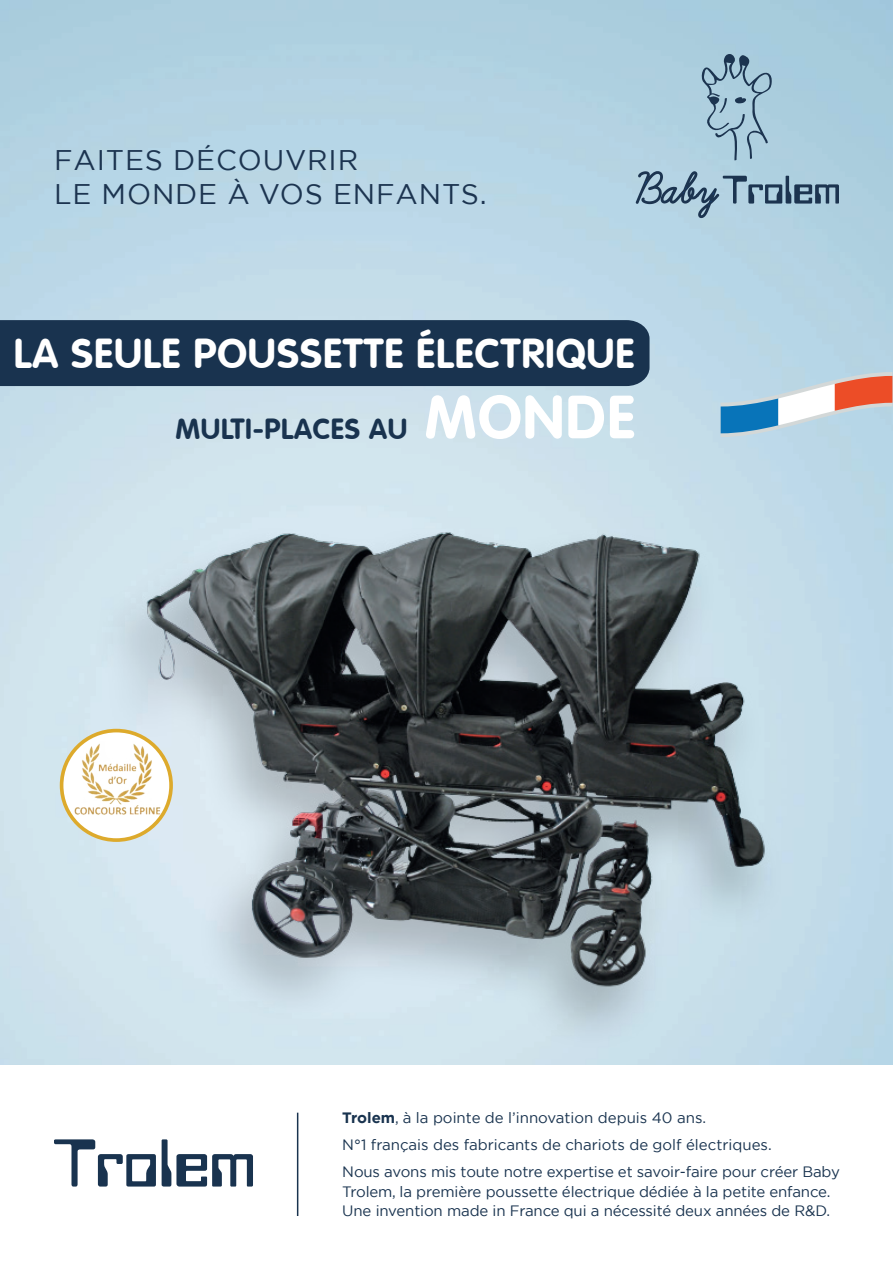
<style>
.page{position:relative;width:893px;height:1263px;background:#fff}
.page>*{position:absolute;margin:0;border:0;box-sizing:border-box;transform-origin:0 0}
.t1{font:700 40.95px "VAG Rounded";letter-spacing:.025em;color:#fff}
.t2{font:700 28.5px "VAG Rounded";letter-spacing:.025em;color:#19334f}
.t3{font:28.35px/34px "Gotham";letter-spacing:.03em;color:#1c3450}
.t4{font:15px/27px "Gotham";letter-spacing:-.01em;color:#19334f}
.s1{font-size:60px;color:#fff}
.s2{font-weight:700}
</style>
<div class="page">
<img style="left:0;top:0;width:893px;height:1064px">
<img style="left:0;top:393px;width:893px;height:660px">
<svg style="left:636px;top:171px;width:203px;height:47px;background:#90aec0"></svg>
<svg style="left:701px;top:54px;width:71px;height:107px;background:#96b7c9"></svg>
<svg style="left:54px;top:1139px;width:199px;height:47px"></svg>
<hr style="left:297px;top:1113px;width:1px;height:103px;background:#19334f">
<svg style="left:721px;top:372px;width:171px;height:65px;background:#b4bbc7"></svg>
<img style="left:38px;top:723px;width:156px;height:121px">
<div style="left:0;top:320px;width:649px;height:66px;background:#19334f"></div>
<h3 class="t3" style="left:54px;top:143px;width:434px">FAITES DÉCOUVRIR<br>LE MONDE À VOS ENFANTS.</h3>
<h1 class="t1" style="left:14px;top:330px;width:622px">LA SEULE POUSSETTE ÉLECTRIQUE</h1>
<h2 class="t2" style="left:175px;top:412px;width:461px">MULTI-PLACES AU <span class="s1">MONDE</span></h2>
<p class="t4" style="left:342px;top:1104px;width:499px"><span class="s2">Trolem</span>, à la pointe de l’innovation depuis 40 ans.<br>N°1 français des fabricants de chariots de golf électriques.<br>Nous avons mis toute notre expertise et savoir-faire pour créer Baby</p>
<p class="t4" style="left:342px;top:1181px;width:490px;line-height:19.5px">Trolem, la première poussette électrique dédiée à la petite enfance.<br>Une invention made in France qui a nécessité deux années de R&amp;D.</p>
</div>
